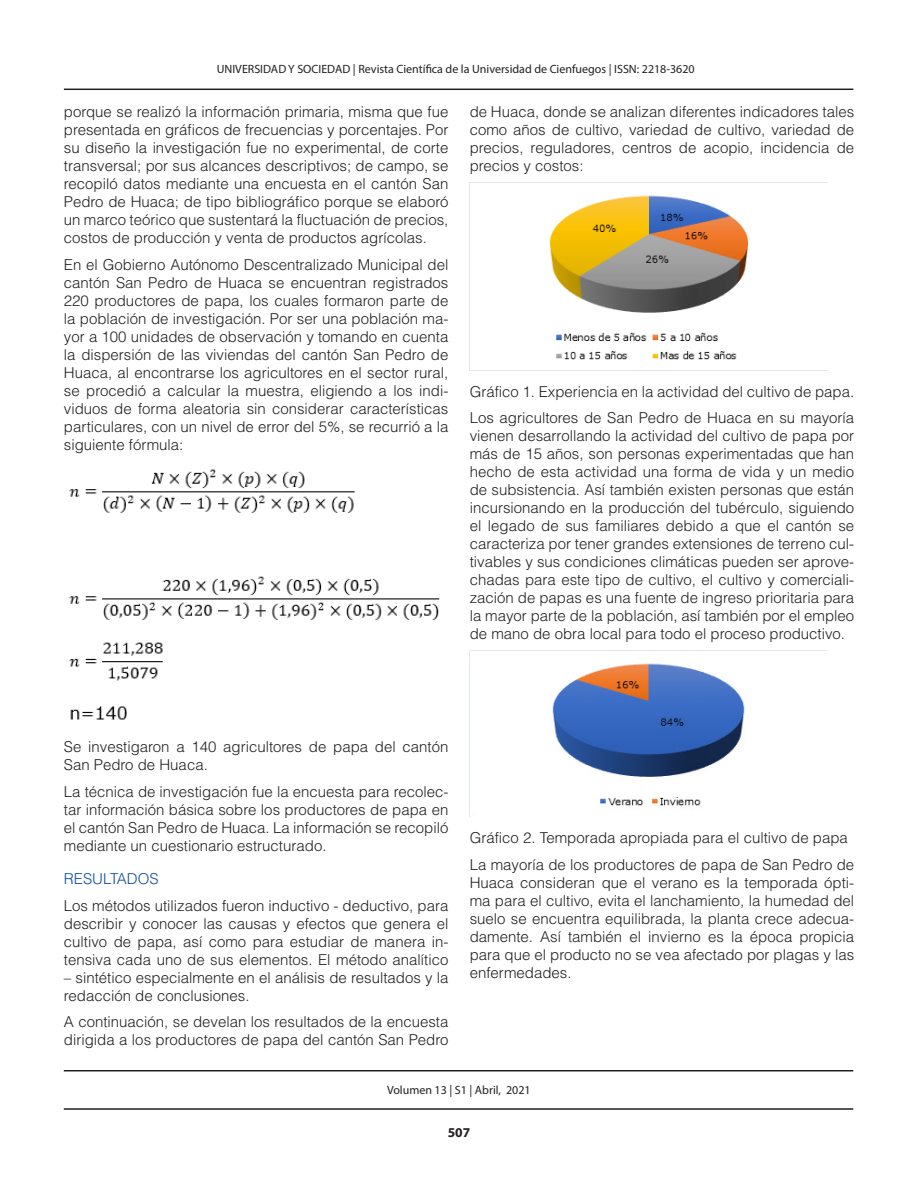
<style>
.page{position:relative;width:918px;height:1188px;background:#fff}
.page>*{position:absolute;margin:0;border:0;box-sizing:border-box;transform-origin:0 0}
.TEXTO{font:300 15px/18px "Helvetica LT Std";color:#231f20;text-align:justify}
.TITULOS_AZUL{font:300 15px "Helvetica LT Std";color:#0d4da1}
.t1{font:700 13.5px "Myriad Pro";color:#231f20}
.t2{font:12px "Myriad Pro";color:#231f20}
</style>
<div class="page">
<hr style="left:64px;top:89px;width:789px;height:1px;background:#231f20">
<hr style="left:64px;top:1108px;width:789px;height:2px;background:#231f20">
<hr style="left:64px;top:1070px;width:789px;height:1px;background:#231f20">
<img style="left:69px;top:469px;width:371px;height:251px">
<img style="left:549px;top:195px;width:200px;height:165px">
<img style="left:552px;top:663px;width:193px;height:143px">
<p class="t2" style="left:217px;top:61px;width:479px">UNIVERSIDAD Y SOCIEDAD | Revista Científica de la Universidad de Cienfuegos | ISSN: 2218-3620</p>
<p class="TEXTO" style="left:64px;top:103px;width:386px">porque se realizó la información primaria, misma que fue presentada en gráficos de frecuencias y porcentajes. Por su diseño la investigación fue no experimental, de corte transversal; por sus alcances descriptivos; de campo, se recopiló datos mediante una encuesta en el cantón San Pedro de Huaca; de tipo bibliográfico porque se elaboró un marco teórico que sustentará la fluctuación de precios, costos de producción y venta de productos agrícolas.</p>
<p class="TEXTO" style="left:64px;top:255px;width:386px">En el Gobierno Autónomo Descentralizado Municipal del cantón San Pedro de Huaca se encuentran registrados 220 productores de papa, los cuales formaron parte de la población de investigación. Por ser una población ma&shy;yor a 100 unidades de observación y tomando en cuenta la dispersión de las viviendas del cantón San Pedro de Huaca, al encontrarse los agricultores en el sector rural, se procedió a calcular la muestra, eligiendo a los indi&shy;viduos de forma aleatoria sin considerar características particulares, con un nivel de error del 5%, se recurrió a la siguiente fórmula:</p>
<p class="TEXTO" style="left:470px;top:103px;width:386px">de Huaca, donde se analizan diferentes indicadores tales como años de cultivo, variedad de cultivo, variedad de precios, reguladores, centros de acopio, incidencia de precios y costos:</p>
<p class="TEXTO" style="left:470px;top:382px;width:386px">Gráfico 1. Experiencia en la actividad del cultivo de papa.</p>
<p class="TEXTO" style="left:470px;top:409px;width:386px">Los agricultores de San Pedro de Huaca en su mayoría vienen desarrollando la actividad del cultivo de papa por más de 15 años, son personas experimentadas que han hecho de esta actividad una forma de vida y un medio de subsistencia. Así también existen personas que están incursionando en la producción del tubérculo, siguiendo el legado de sus familiares debido a que el cantón se caracteriza por tener grandes extensiones de terreno cul&shy;tivables y sus condiciones climáticas pueden ser aprove&shy;chadas para este tipo de cultivo, el cultivo y comerciali&shy;zación de papas es una fuente de ingreso prioritaria para la mayor parte de la población, así también por el empleo de mano de obra local para todo el proceso productivo.</p>
<p class="TEXTO" style="left:64px;top:738px;width:386px">Se investigaron a 140 agricultores de papa del cantón<br>San Pedro de Huaca.</p>
<p class="TEXTO" style="left:64px;top:782px;width:386px">La técnica de investigación fue la encuesta para recolec&shy;tar información básica sobre los productores de papa en el cantón San Pedro de Huaca. La información se recopiló mediante un cuestionario estructurado.</p>
<p class="TITULOS_AZUL" style="left:64px;top:870px;width:96px">RESULTADOS</p>
<p class="TEXTO" style="left:64px;top:896px;width:386px">Los métodos utilizados fueron inductivo - deductivo, para describir y conocer las causas y efectos que genera el cultivo de papa, así como para estudiar de manera in&shy;tensiva cada uno de sus elementos. El método analítico</p>
<p class="TEXTO" style="left:64px;top:968px;width:386px">– sintético especialmente en el análisis de resultados y la redacción de conclusiones.</p>
<p class="TEXTO" style="left:64px;top:1013px;width:386px">A continuación, se develan los resultados de la encuesta dirigida a los productores de papa del cantón San Pedro</p>
<p class="TEXTO" style="left:470px;top:829px;width:380px">Gráfico 2. Temporada apropiada para el cultivo de papa</p>
<p class="TEXTO" style="left:470px;top:855px;width:386px">La mayoría de los productores de papa de San Pedro de Huaca consideran que el verano es la temporada ópti&shy;ma para el cultivo, evita el lanchamiento, la humedad del suelo se encuentra equilibrada, la planta crece adecua&shy;damente. Así también el invierno es la época propicia para que el producto no se vea afectado por plagas y las enfermedades.</p>
<p class="t2" style="left:387px;top:1083px;width:145px">Volumen 13 | S1 | Abril, 2021</p>
<p class="t1" style="left:448px;top:1124px;width:24px">507</p>
</div>
